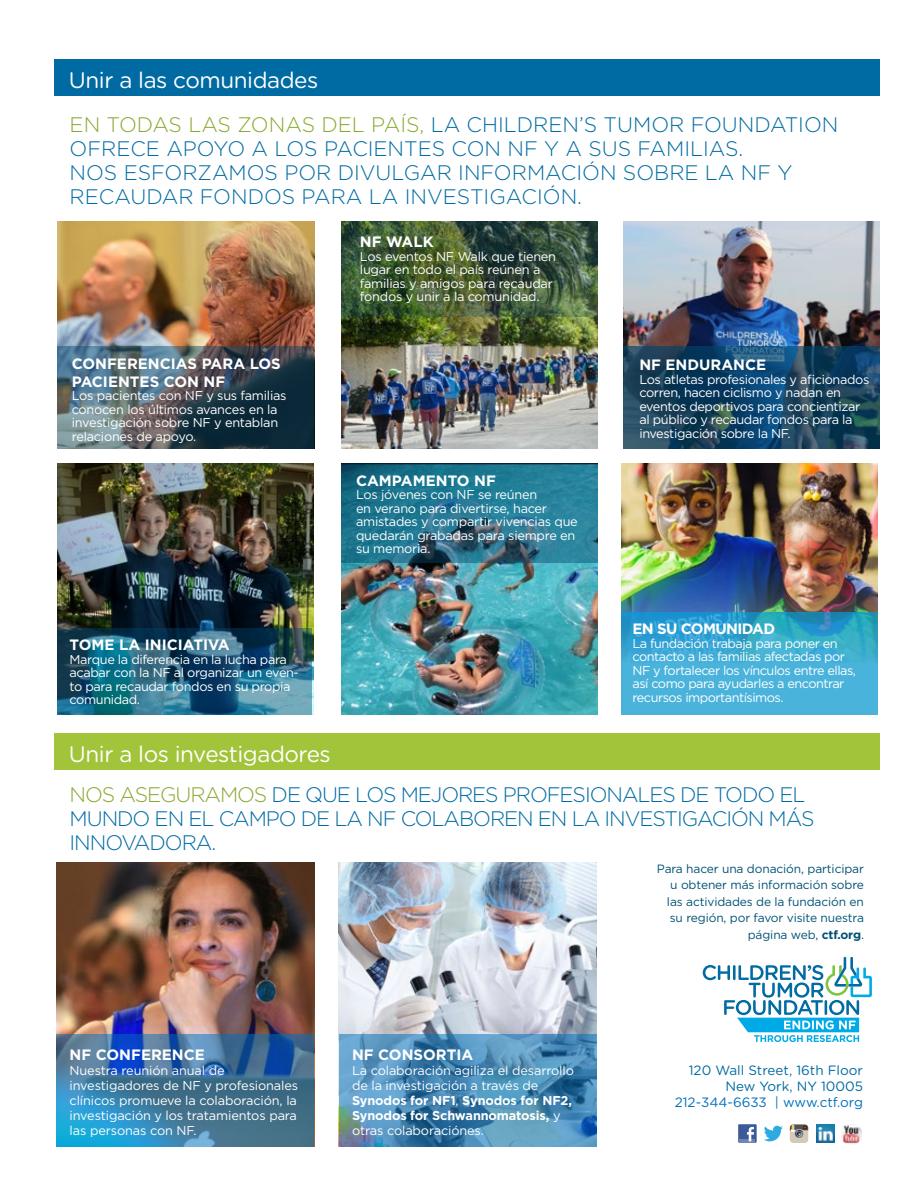
<style>
.page{position:relative;width:918px;height:1188px;background:#fff}
.page>*{position:absolute;margin:0;border:0;box-sizing:border-box;transform-origin:0 0}
.t1{font:22.5px "Gotham Rounded";letter-spacing:-.02em;color:#fff}
.t2{font:300 21px/24px "Gotham";letter-spacing:-.015em;color:#006ba3}
.t3{font:300 21px/24px "Gotham";letter-spacing:-.05em;color:#006ba3}
.t4{font:700 15px/18px "Gotham";color:#fff}
.t5{font:700 15px "Gotham";letter-spacing:-.04em;color:#fff}
.t6{font:13.5px/16.2px "Gotham Rounded";color:#006ba3;text-align:right}
.t7{font:13.5px "Gotham Rounded";color:#0071bb}
.t8{font:12.75px/13.5px "Gotham";letter-spacing:-.03em;color:#fff}
.t9{font:12.75px/15px "Gotham";letter-spacing:-.01em;color:#fff}
.t10{font:12px/16.5px "Gotham";letter-spacing:-.01em;color:#005275;text-align:right}
.s1{color:#89a830}
.s2{font-weight:700}
</style>
<div class="page">
<img style="left:57px;top:221px;width:257px;height:125px">
<img style="left:57px;top:463px;width:257px;height:252px">
<img style="left:56px;top:863px;width:258px;height:171px">
<svg style="left:56px;top:1034px;width:258px;height:113px;background:#3b77a1"></svg>
<img style="left:341px;top:316px;width:257px;height:133px">
<img style="left:623px;top:221px;width:257px;height:125px">
<div style="left:54px;top:59px;width:826px;height:37px;background:#006ba3"></div>
<div style="left:54px;top:733px;width:826px;height:36px;background:#a2c43a"></div>
<svg style="left:703px;top:957px;width:169px;height:85px"></svg>
<img style="left:339px;top:863px;width:258px;height:171px">
<svg style="left:623px;top:346px;width:257px;height:103px;background:#174461"></svg>
<svg style="left:341px;top:221px;width:257px;height:95px;background:#3f5a3e"></svg>
<div style="left:363px;top:239px;width:211px;height:83px;background:#000;opacity:.75"></div>
<svg style="left:57px;top:628px;width:255px;height:87px;background:#225f78"></svg>
<img style="left:621px;top:463px;width:257px;height:149px">
<svg style="left:621px;top:612px;width:257px;height:103px;background:#3eabd4"></svg>
<img style="left:341px;top:563px;width:257px;height:152px">
<svg style="left:341px;top:463px;width:257px;height:100px;background:#24738b"></svg>
<svg style="left:57px;top:346px;width:257px;height:103px;background:#415561"></svg>
<svg style="left:339px;top:1034px;width:258px;height:113px;background:#4c8bb5"></svg>
<div style="left:790px;top:1125px;width:18px;height:18px;background:#d6cab5;border-radius:3px"></div>
<div style="left:794px;top:1129px;width:10px;height:10px;background:#dbd2c2;border-radius:50%"></div>
<svg style="left:790px;top:1125px;width:18px;height:13px"></svg>
<svg style="left:764px;top:1126px;width:19px;height:15px"></svg>
<svg style="left:738px;top:1124px;width:19px;height:19px"></svg>
<svg style="left:739px;top:1127px;width:16px;height:14px"></svg>
<img style="left:816px;top:1124px;width:19px;height:19px">
<img style="left:841px;top:1124px;width:21px;height:20px">
<h1 class="t1" style="left:69px;top:65px;width:251px">Unir a las comunidades</h1>
<h2 class="t2" style="left:70px;top:112px;width:770px"><span class="s1">EN TODAS LAS ZONAS DEL PAÍS,</span> LA CHILDREN’S TUMOR FOUNDATION OFRECE APOYO A LOS PACIENTES CON NF Y A SUS FAMILIAS.<br>NOS ESFORZAMOS POR DIVULGAR INFORMACIÓN SOBRE LA NF Y RECAUDAR FONDOS PARA LA INVESTIGACIÓN.</h2>
<p class="t4" style="left:72px;top:354px;width:210px">CONFERENCIAS PARA LOS<br>PACIENTES CON NF</p>
<p class="t8" style="left:72px;top:389px;width:216px">Los pacientes con NF y sus familias conocen los últimos avances en la investigación sobre NF y entablan relaciones de apoyo.</p>
<p class="t4" style="left:360px;top:233px;width:75px">NF walk</p>
<p class="t8" style="left:360px;top:249px;width:198px">Los eventos NF Walk que tienen lugar en todo el país reúnen a familias y amigos para recaudar fondos y unir a la comunidad.</p>
<p class="t4" style="left:356px;top:471px;width:141px">CAMPAMENTO NF</p>
<p class="t8" style="left:356px;top:488px;width:223px">Los jóvenes con NF se reúnen<br>en verano para divertirse, hacer amistades y compartir vivencias que quedarán grabadas para siempre en su memoria.</p>
<p class="t4" style="left:70px;top:636px;width:162px">TOME LA INICIATIVA</p>
<p class="t8" style="left:70px;top:652px;width:231px">Marque la diferencia en la lucha para acabar con la NF al organizar un even&shy;to para recaudar fondos en su propia comunidad.</p>
<h1 class="t1" style="left:69px;top:738px;width:263px">Unir a los investigadores</h1>
<p class="t4" style="left:639px;top:356px;width:38px">NF end</p>
<p class="t4" style="left:699px;top:356px;width:24px">urance</p>
<p class="t8" style="left:639px;top:372px;width:231px">Los atletas profesionales y aficionados corren, hacen ciclismo y nadan en eventos deportivos para concientizar al público y recaudar fondos para la investigación sobre la NF.</p>
<p class="t5" style="left:633px;top:619px;width:144px">EN SU COMUNIDAD</p>
<p class="t8" style="left:633px;top:636px;width:225px">La fundación trabaja para poner en contacto a las familias afectadas por NF y fortalecer los vínculos entre ellas, así como para ayudarles a encontrar recursos importantísimos.</p>
<h2 class="t3" style="left:70px;top:782px;width:746px"><span class="s1">NOS ASEGURAMOS</span> DE QUE LOS MEJORES PROFESIONALES DE TODO EL<br>MUNDO EN EL CAMPO DE LA NF COLABOREN EN LA INVESTIGACIÓN MÁS<br>INNOVADORA.</h2>
<p class="t4" style="left:70px;top:1045px;width:49px">NF Conference</p>
<p class="t9" style="left:70px;top:1063px;width:230px">Nuestra reunión anual de investigadores de NF y profesionales clínicos promueve la colaboración, la investigación y los tratamientos para las personas con NF.</p>
<p class="t4" style="left:352px;top:1045px;width:49px">NF Consortia</p>
<p class="t9" style="left:352px;top:1063px;width:223px">La colaboración agiliza el desarrollo de la investigación a través de<br><span class="s2">Synodos for NF1</span>, <span class="s2">Synodos for NF2,<br>Synodos for Schwannomatosis,</span> y otras colaboraciónes.</p>
<p class="t10" style="left:657px;top:860px;width:209px">Para hacer una donación, participar u obtener más información sobre las actividades de la fundación en su región, por favor visite nuestra página web, <span class="s2">ctf.org</span>.</p>
<p class="t6" style="left:689px;top:1061px;width:176px">120 Wall Street, 16th Floor<br>New York, NY 10005</p>
<p class="t7" style="left:675px;top:1093px;width:190px">212-344-6633 | www.ctf.org</p>
</div>
